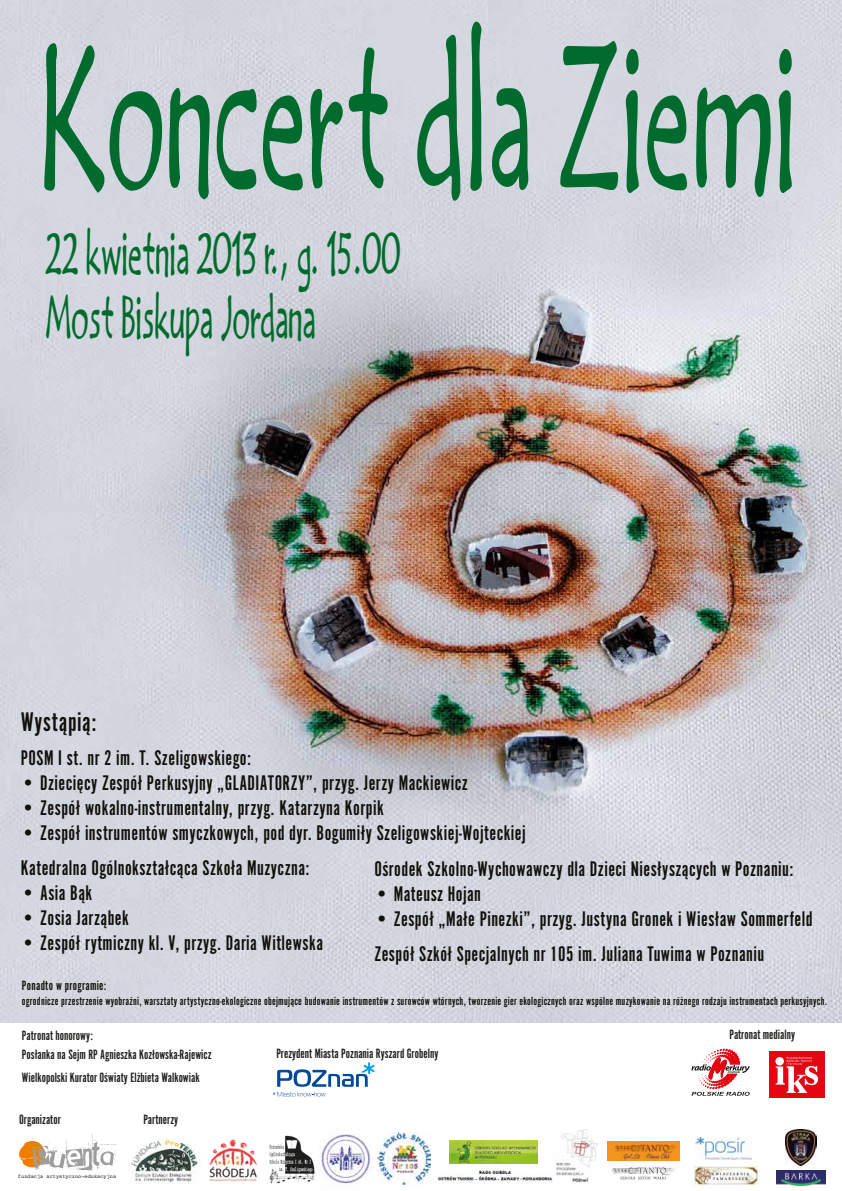
<style>
.page{position:relative;width:842px;height:1191px;background:#fff}
.page>*{position:absolute;margin:0;border:0;box-sizing:border-box;transform-origin:0 0}
.t1{font:177.6px "Handy EFN";letter-spacing:.02em;color:#006b2d;scale:.5 1}
.t2{font:53px/64px "Handy EFN";letter-spacing:.02em;color:#006b2d;scale:.5 1}
.t3{font:28px "Alternate Got No 1 DCE";letter-spacing:.02em;color:#12100b}
.t4{font:22px/35px "Alternate Got No 1 DCE";letter-spacing:.02em;color:#12100b}
.t5{font:14px/18.8px "Alternate Got No 1 DCE";color:#1d1d1b}
.t6{font:14px "Alternate Got No 1 DCE";letter-spacing:.02em;color:#12100b}
.t7{font:12.2px "Alternate Got No 1 DCE";letter-spacing:.02em;color:#12100b}
.t8{font:5.3px "Courier";color:#1d1d1b}
</style>
<div class="page">
<img style="left:0;top:0;width:842px;height:1023px">
<svg style="left:691px;top:1048px;width:59px;height:47px"></svg>
<div style="left:769px;top:1050px;width:55px;height:47px;background:#e30613"></div>
<svg style="left:776px;top:1056px;width:42px;height:36px"></svg>
<svg style="left:19px;top:1134px;width:98px;height:39px"></svg>
<img style="left:695px;top:1166px;width:63px;height:18px">
<img style="left:319px;top:1134px;width:51px;height:51px">
<img style="left:696px;top:1137px;width:55px;height:22px">
<img style="left:270px;top:1135px;width:45px;height:48px">
<img style="left:209px;top:1139px;width:49px;height:43px">
<img style="left:378px;top:1132px;width:52px;height:52px">
<img style="left:556px;top:1129px;width:41px;height:53px">
<img style="left:786px;top:1129px;width:30px;height:37px">
<img style="left:608px;top:1141px;width:71px;height:19px">
<img style="left:612px;top:1167px;width:63px;height:12px">
<img style="left:438px;top:1167px;width:115px;height:15px">
<img style="left:449px;top:1140px;width:88px;height:23px">
<img style="left:131px;top:1138px;width:67px;height:45px">
<img style="left:776px;top:1170px;width:50px;height:15px">
<svg style="left:273px;top:1062px;width:102px;height:34px"></svg>
<h1 class="t1" style="left:40px;top:0;width:1512px">Koncert dla Ziemi</h1>
<h2 class="t2" style="left:46px;top:224px;width:711px">22 kwietnia 2013 r., g. 15.00<br>Most Biskupa Jordana</h2>
<p class="t3" style="left:21px;top:707px;width:77px">Wystąpią:</p>
<p class="t4" style="left:21px;top:740px;width:232px">POSM I st. nr 2 im. T. Szeligowskiego:</p>
<p class="t4" style="left:21px;top:765px;width:449px">• Dziecięcy Zespół Perkusyjny „GLADIATORZY”, przyg. Jerzy Mackiewicz</p>
<p class="t4" style="left:21px;top:790px;width:364px">• Zespół wokalno-instrumentalny, przyg. Katarzyna Korpik</p>
<p class="t4" style="left:21px;top:815px;width:507px">• Zespół instrumentów smyczkowych, pod dyr. Bogumiły Szeligowskiej-Wojteckiej<br>Katedralna Ogólnokształcąca Szkoła Muzyczna:</p>
<p class="t4" style="left:21px;top:875px;width:73px">• Asia Bąk</p>
<p class="t4" style="left:21px;top:900px;width:110px">• Zosia Jarząbek</p>
<p class="t4" style="left:21px;top:925px;width:304px">• Zespół rytmiczny kl. V, przyg. Daria Witlewska</p>
<p class="t4" style="left:374px;top:852px;width:421px">Ośrodek Szkolno-Wychowawczy dla Dzieci Niesłyszących w Poznaniu:</p>
<p class="t4" style="left:374px;top:877px;width:108px">• Mateusz Hojan</p>
<p class="t4" style="left:374px;top:902px;width:440px">• Zespół „Małe Pinezki”, przyg. Justyna Gronek i Wiesław Sommerfeld<br>Zespół Szkół Specjalnych nr 105 im. Juliana Tuwima w Poznaniu</p>
<p class="t6" style="left:22px;top:978px;width:86px">Ponadto w programie:</p>
<p class="t7" style="left:22px;top:994px;width:806px">ogrodnicze przestrzenie wyobraźni, warsztaty artystyczno-ekologiczne obejmujące budowanie instrumentów z surowców wtórnych, tworzenie gier ekologicznych oraz wspólne muzykowanie na różnego rodzaju instrumentach perkusyjnych.</p>
<p class="t5" style="left:22px;top:1026px;width:191px">Patronat honorowy:<br>Posłanka na Sejm RP Agnieszka Kozłowska-Rajewicz</p>
<p class="t5" style="left:22px;top:1068px;width:179px">Wielkopolski Kurator Oświaty Elżbieta Walkowiak</p>
<p class="t5" style="left:19px;top:1110px;width:43px">Organizator</p>
<p class="t8" style="left:18px;top:1172px;width:100px">fundacja artystyczno-edukacyjna</p>
<p class="t5" style="left:143px;top:1110px;width:36px">Partnerzy</p>
<p class="t5" style="left:276px;top:1044px;width:163px">Prezydent Miasta Poznania Ryszard Grobelny</p>
<p class="t5" style="left:729px;top:1025px;width:67px">Patronat medialny</p>
</div>
